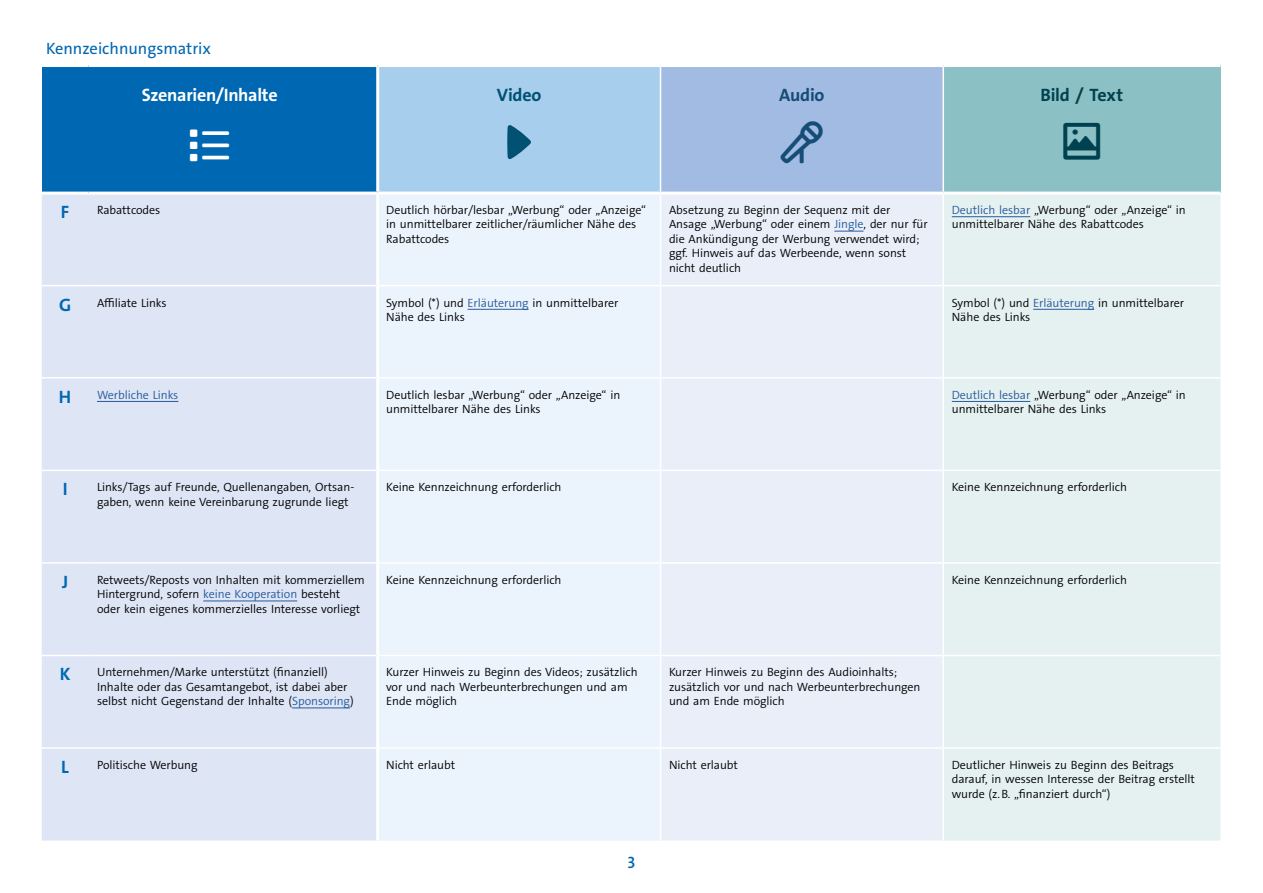
<style>
.page{position:relative;width:1263px;height:893px;background:#fff}
.page>*{position:absolute;margin:0;border:0;box-sizing:border-box;transform-origin:0 0}
.t1{font:42px "Font Awesome 5 Pro";color:#154d77}
.t2{font:42px "Font Awesome 5 Pro";color:#00414f}
.t3{font:700 18px "The Sans Os F";letter-spacing:-.02em;color:#fff}
.t4{font:700 18px "The Sans Os F";letter-spacing:-.01em;color:#00414f}
.t5{font:700 18px "The Sans Os F";color:#0067b2}
.t6{font:700 18px "The Sans Os F";letter-spacing:-.01em;color:#005172}
.t7{font:700 18px "The Sans Os F";letter-spacing:-.015em;color:#154d77}
.t8{font:16.5px "The Sans Os F";color:#0067b2}
.t9{font:600 16.5px "The Sans Os F";color:#0067b2}
.t10{font:300 12px/14.4px "The Sans Os F";letter-spacing:-.005em;color:#000}
.t11{font:300 12px "The Sans Os F";letter-spacing:-.005em;color:#275b9b}
.s1{color:#275b9b}
</style>
<div class="page">
<div style="left:42px;top:66px;width:336px;height:127px;background:#0067b2"></div>
<div style="left:378px;top:66px;width:282px;height:127px;background:#a8ceee"></div>
<div style="left:660px;top:66px;width:283px;height:127px;background:#a2bbe2"></div>
<div style="left:943px;top:66px;width:277px;height:127px;background:#8bc1c5"></div>
<div style="left:42px;top:195px;width:334px;height:646px;background:#dee5f5"></div>
<div style="left:379px;top:195px;width:281px;height:646px;background:#ebf3fc"></div>
<div style="left:661px;top:195px;width:281px;height:646px;background:#e9eef9"></div>
<div style="left:944px;top:195px;width:276px;height:646px;background:#e5f0f1"></div>
<hr style="left:42px;top:192px;width:47px;height:3px;background:#fff">
<hr style="left:89px;top:285px;width:287px;height:1px;background:#fff">
<hr style="left:379px;top:285px;width:281px;height:1px;background:#fff">
<hr style="left:660px;top:285px;width:283px;height:1px;background:#fff">
<hr style="left:89px;top:377px;width:287px;height:2px;background:#fff">
<hr style="left:379px;top:377px;width:281px;height:2px;background:#fff">
<hr style="left:660px;top:377px;width:283px;height:2px;background:#fff">
<hr style="left:89px;top:470px;width:287px;height:1px;background:#fff">
<hr style="left:379px;top:470px;width:281px;height:1px;background:#fff">
<hr style="left:660px;top:470px;width:282px;height:1px;background:#fff">
<hr style="left:944px;top:470px;width:276px;height:1px;background:#fff">
<hr style="left:89px;top:562px;width:287px;height:2px;background:#fff">
<hr style="left:379px;top:562px;width:281px;height:2px;background:#fff">
<hr style="left:660px;top:562px;width:283px;height:2px;background:#fff">
<hr style="left:42px;top:655px;width:47px;height:1px;background:#fff">
<hr style="left:89px;top:655px;width:287px;height:1px;background:#fff">
<hr style="left:379px;top:655px;width:281px;height:1px;background:#fff">
<hr style="left:660px;top:655px;width:283px;height:1px;background:#fff">
<hr style="left:942px;top:67px;width:2px;height:125px;background:#fff">
<hr style="left:660px;top:67px;width:1px;height:125px;background:#fff">
<hr style="left:943px;top:285px;width:277px;height:1px;background:#fff">
<hr style="left:943px;top:377px;width:277px;height:2px;background:#fff">
<hr style="left:943px;top:562px;width:277px;height:2px;background:#fff">
<hr style="left:943px;top:655px;width:277px;height:1px;background:#fff">
<hr style="left:42px;top:747px;width:47px;height:2px;background:#fff">
<hr style="left:89px;top:747px;width:287px;height:2px;background:#fff">
<hr style="left:379px;top:747px;width:281px;height:2px;background:#fff">
<hr style="left:660px;top:747px;width:283px;height:2px;background:#fff">
<hr style="left:943px;top:747px;width:277px;height:2px;background:#fff">
<hr style="left:42px;top:64px;width:47px;height:3px;background:#fff">
<hr style="left:89px;top:64px;width:289px;height:3px;background:#fff">
<hr style="left:378px;top:64px;width:282px;height:3px;background:#fff">
<hr style="left:660px;top:64px;width:283px;height:3px;background:#fff">
<hr style="left:943px;top:64px;width:277px;height:3px;background:#fff">
<hr style="left:89px;top:192px;width:289px;height:3px;background:#fff">
<hr style="left:378px;top:192px;width:282px;height:3px;background:#fff">
<hr style="left:660px;top:192px;width:283px;height:3px;background:#fff">
<hr style="left:943px;top:192px;width:277px;height:3px;background:#fff">
<hr style="left:376px;top:67px;width:3px;height:125px;background:#fff">
<hr style="left:42px;top:562px;width:47px;height:2px;background:#fff">
<hr style="left:42px;top:470px;width:47px;height:1px;background:#fff">
<hr style="left:42px;top:377px;width:47px;height:2px;background:#fff">
<hr style="left:42px;top:285px;width:47px;height:1px;background:#fff">
<svg style="left:507px;top:125px;width:24px;height:34px"></svg>
<svg style="left:834px;top:231px;width:29px;height:1px"></svg>
<hr style="left:952px;top:216px;width:78px;height:1px;background:#275b9b">
<hr style="left:468px;top:309px;width:61px;height:1px;background:#275b9b">
<hr style="left:1033px;top:309px;width:61px;height:1px;background:#275b9b">
<hr style="left:97px;top:401px;width:81px;height:1px;background:#275b9b">
<hr style="left:952px;top:401px;width:78px;height:1px;background:#275b9b">
<hr style="left:203px;top:601px;width:94px;height:1px;background:#275b9b">
<hr style="left:292px;top:708px;width:58px;height:1px;background:#275b9b">
<h3 class="t8" style="left:46px;top:38px;width:167px">Kennzeichnungsmatrix</h3>
<h2 class="t3" style="left:142px;top:83px;width:137px">Szenarien/Inhalte</h2>
<h2 class="t6" style="left:497px;top:83px;width:46px">Video</h2>
<h2 class="t7" style="left:779px;top:83px;width:47px">Audio</h2>
<h1 class="t1" style="left:781px;top:121px;width:44px">□□■▲▼■</h1>
<h2 class="t4" style="left:1040px;top:83px;width:84px">Bild / Text</h2>
<h1 class="t2" style="left:1063px;top:120px;width:38px">□●□</h1>
<h2 class="t5" style="left:61px;top:200px;width:10px">F</h2>
<p class="t10" style="left:97px;top:203px;width:65px">Rabattcodes</p>
<p class="t10" style="left:386px;top:203px;width:261px">Deutlich hörbar/lesbar „Werbung“ oder „Anzeige“ in unmittelbarer zeitlicher/räumlicher Nähe des<br>Rabattcodes</p>
<p class="t10" style="left:669px;top:203px;width:260px">Absetzung zu Beginn der Sequenz mit der Ansage „Werbung“ oder einem <span class="s1">Jingle</span>, der nur für die Ankündigung der Werbung verwendet wird; ggf. Hinweis auf das Werbeende, wenn sonst nicht deutlich</p>
<p class="t10" style="left:952px;top:203px;width:236px"><span class="s1">Deutlich lesbar</span> „Werbung“ oder „Anzeige“ in unmittelbarer Nähe des Rabattcodes</p>
<h2 class="t5" style="left:59px;top:293px;width:14px">G</h2>
<p class="t10" style="left:97px;top:295px;width:71px">Affiliate Links</p>
<p class="t10" style="left:386px;top:295px;width:234px">Symbol (*) und <span class="s1">Erläuterung</span> in unmittelbarer<br>Nähe des Links</p>
<p class="t10" style="left:952px;top:295px;width:234px">Symbol (*) und <span class="s1">Erläuterung</span> in unmittelbarer<br>Nähe des Links</p>
<h2 class="t5" style="left:59px;top:385px;width:14px">H</h2>
<p class="t11" style="left:97px;top:387px;width:83px">Werbliche Links</p>
<p class="t10" style="left:386px;top:387px;width:236px">Deutlich lesbar „Werbung“ oder „Anzeige“ in unmittelbarer Nähe des Links</p>
<p class="t10" style="left:952px;top:387px;width:236px"><span class="s1">Deutlich lesbar</span> „Werbung“ oder „Anzeige“ in unmittelbarer Nähe des Links</p>
<h2 class="t5" style="left:63px;top:478px;width:6px">I</h2>
<p class="t10" style="left:97px;top:480px;width:259px">Links/Tags auf Freunde, Quellenangaben, Ortsan&shy;gaben, wenn keine Vereinbarung zugrunde liegt</p>
<p class="t10" style="left:386px;top:480px;width:177px">Keine Kennzeichnung erforderlich</p>
<p class="t10" style="left:952px;top:480px;width:177px">Keine Kennzeichnung erforderlich</p>
<h2 class="t5" style="left:62px;top:570px;width:8px">J</h2>
<p class="t10" style="left:97px;top:573px;width:269px">Retweets/Reposts von Inhalten mit kommerziellem<br>Hintergrund, sofern <span class="s1">keine Kooperation</span> besteht oder kein eigenes kommerzielles Interesse vorliegt</p>
<p class="t10" style="left:386px;top:573px;width:177px">Keine Kennzeichnung erforderlich</p>
<p class="t10" style="left:952px;top:573px;width:177px">Keine Kennzeichnung erforderlich</p>
<h2 class="t5" style="left:60px;top:663px;width:12px">K</h2>
<p class="t10" style="left:97px;top:665px;width:258px">Unternehmen/Marke unterstützt (finanziell)<br>Inhalte oder das Gesamtangebot, ist dabei aber selbst nicht Gegenstand der Inhalte (<span class="s1">Sponsoring</span>)</p>
<p class="t10" style="left:386px;top:665px;width:253px">Kurzer Hinweis zu Beginn des Videos; zusätzlich vor und nach Werbeunterbrechungen und am<br>Ende möglich</p>
<p class="t10" style="left:669px;top:665px;width:253px">Kurzer Hinweis zu Beginn des Audioinhalts; zusätzlich vor und nach Werbeunterbrechungen und am Ende möglich</p>
<h2 class="t5" style="left:61px;top:755px;width:9px">L</h2>
<p class="t10" style="left:97px;top:758px;width:102px">Politische Werbung</p>
<p class="t10" style="left:386px;top:758px;width:71px">Nicht erlaubt</p>
<p class="t10" style="left:669px;top:758px;width:71px">Nicht erlaubt</p>
<p class="t10" style="left:952px;top:758px;width:245px">Deutlicher Hinweis zu Beginn des Beitrags darauf, in wessen Interesse der Beitrag erstellt wurde (z.B. „finanziert durch“)</p>
<h3 class="t9" style="left:627px;top:852px;width:9px">3</h3>
</div>
